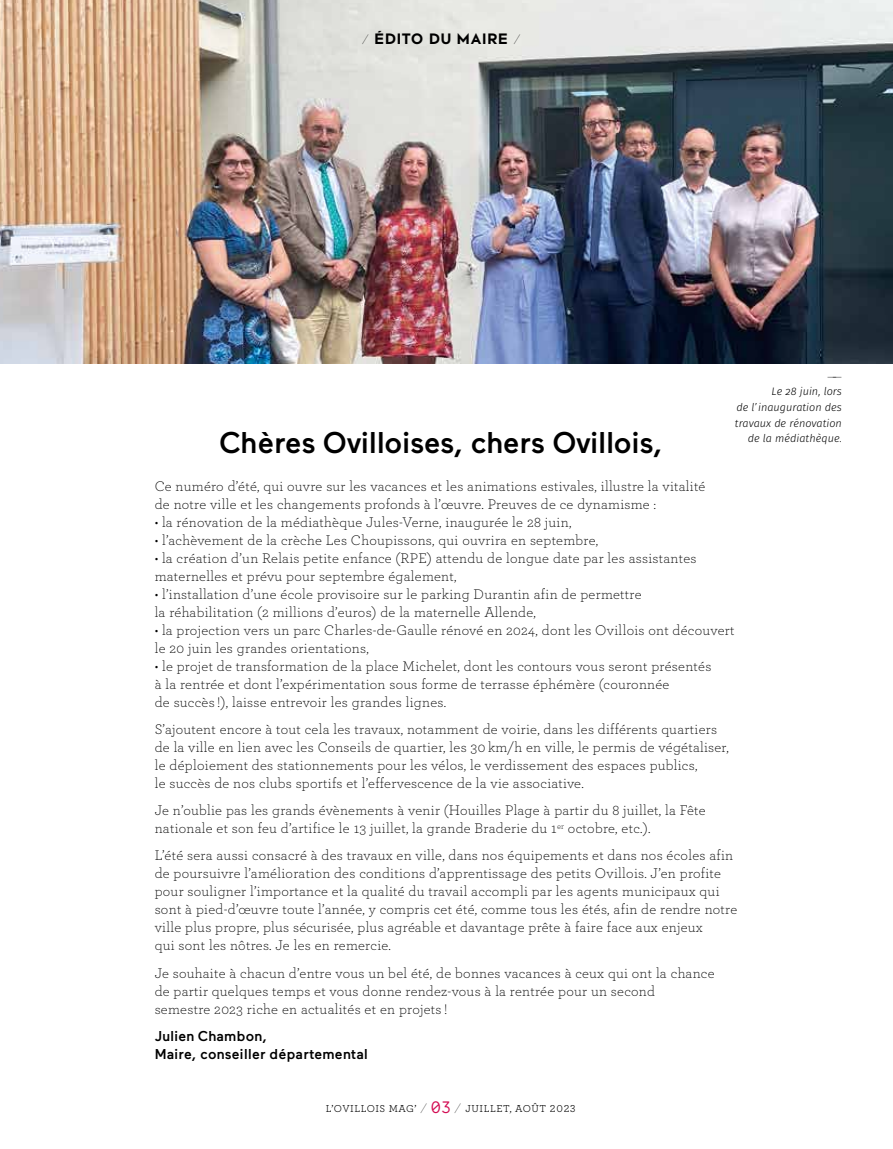
<style>
.page{position:relative;width:893px;height:1149px;background:#fff}
.page>*{position:absolute;margin:0;border:0;box-sizing:border-box;transform-origin:0 0}
.t1{font:500 29.85px "Maax";color:#000}
.t2{font:700 15px "Maax";letter-spacing:.05em;color:#000}
.t3{font:300 14.7px/18px "Archer";letter-spacing:.02em;color:#000}
.t4{font:500 14.25px/18px "Maax";letter-spacing:.02em;color:#000}
.t5{font:200 12.3px "Fira Sans";color:#000}
.t6{font:italic 300 10.8px/15.8px "Fira Sans";letter-spacing:.005em;color:#000;text-align:right}
.t7{font:10.5px "Archer";letter-spacing:.05em;color:#000}
.s1{font-family:"Archer";font-weight:200}
.s2{font-weight:200;font-size:15px}
.s3{font-family:"Maax";font-size:16.5px;color:#d20a51}
</style>
<div class="page">
<img style="left:0;top:0;width:893px;height:364px">
<p class="t2" style="left:362px;top:31px;width:160px"><span class="s1">⁄</span> ÉDITO DU MAIRE <span class="s1">⁄</span></p>
<h1 class="t1" style="left:220px;top:426px;width:444px">Chères Ovilloises, chers Ovillois,</h1>
<p class="t5" style="left:827px;top:368px;width:16px">——</p>
<p class="t6" style="left:735px;top:383px;width:109px">Le 28 juin, lors<br>de l’inauguration des travaux de rénovation de la médiathèque.</p>
<p class="t3" style="left:155px;top:476px;width:552px">Ce numéro d’été, qui ouvre sur les vacances et les animations estivales, illustre la vitalité de notre ville et les changements profonds à l’œuvre. Preuves de ce dynamisme :</p>
<p class="t3" style="left:155px;top:512px;width:418px">• la rénovation de la médiathèque Jules-Verne, inaugurée le 28 juin,</p>
<p class="t3" style="left:155px;top:530px;width:445px">• l’achèvement de la crèche Les Choupissons, qui ouvrira en septembre,</p>
<p class="t3" style="left:155px;top:548px;width:543px">• la création d’un Relais petite enfance (RPE) attendu de longue date par les assistantes maternelles et prévu pour septembre également,</p>
<p class="t3" style="left:155px;top:584px;width:488px">• l’installation d’une école provisoire sur le parking Durantin afin de permettre la réhabilitation (2 millions d’euros) de la maternelle Allende,</p>
<p class="t3" style="left:155px;top:620px;width:581px">• la projection vers un parc Charles-de-Gaulle rénové en 2024, dont les Ovillois ont découvert le 20 juin les grandes orientations,</p>
<p class="t3" style="left:155px;top:656px;width:558px">• le projet de transformation de la place Michelet, dont les contours vous seront présentés à la rentrée et dont l’expérimentation sous forme de terrasse éphémère (couronnée<br>de succès !), laisse entrevoir les grandes lignes.</p>
<p class="t3" style="left:155px;top:719px;width:576px">S’ajoutent encore à tout cela les travaux, notamment de voirie, dans les différents quartiers de la ville en lien avec les Conseils de quartier, les 30 km/h en ville, le permis de végétaliser, le déploiement des stationnements pour les vélos, le verdissement des espaces publics,<br>le succès de nos clubs sportifs et l’effervescence de la vie associative.</p>
<p class="t3" style="left:155px;top:800px;width:552px">Je n’oublie pas les grands évènements à venir (Houilles Plage à partir du 8 juillet, la Fête nationale et son feu d’artifice le 13 juillet, la grande Braderie du 1<sup>er</sup> octobre, etc.).</p>
<p class="t3" style="left:155px;top:845px;width:584px">L’été sera aussi consacré à des travaux en ville, dans nos équipements et dans nos écoles afin de poursuivre l’amélioration des conditions d’apprentissage des petits Ovillois. J’en profite pour souligner l’importance et la qualité du travail accompli par les agents municipaux qui sont à pied-d’œuvre toute l’année, y compris cet été, comme tous les étés, afin de rendre notre ville plus propre, plus sécurisée, plus agréable et davantage prête à faire face aux enjeux<br>qui sont les nôtres. Je les en remercie.</p>
<p class="t3" style="left:155px;top:962px;width:561px">Je souhaite à chacun d’entre vous un bel été, de bonnes vacances à ceux qui ont la chance de partir quelques temps et vous donne rendez-vous à la rentrée pour un second<br>semestre 2023 riche en actualités et en projets !</p>
<p class="t4" style="left:155px;top:1026px;width:214px">Julien Chambon,<br>Maire, conseiller départemental</p>
<p class="t7" style="left:326px;top:1100px;width:251px">L’OVILLOIS MAG’ <span class="s2">⁄</span> <span class="s3">03</span> <span class="s2">⁄</span> JUILLET, AOÛT 2023</p>
</div>
